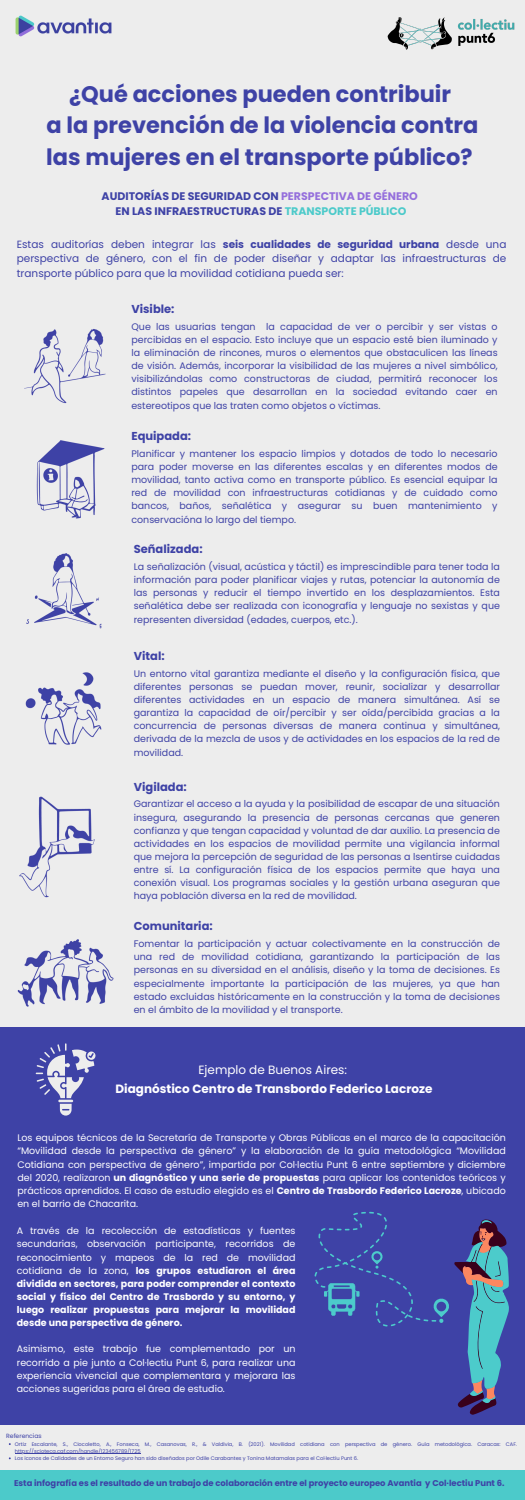
<style>
.page{position:relative;width:525px;height:1500px;background:#ededed}
.page>*{position:absolute;margin:0;border:0;box-sizing:border-box;transform-origin:0 0}
.t1{font:700 22.5px/31.5px "Poppins";color:#3e42a6;text-align:center}
.t2{font:700 12px/19.9px "Poppins";color:#fff;text-align:center}
.t3{font:700 11.5px "Poppins";color:#3e42a6}
.t4{font:700 11px/15.4px "Poppins";color:#3e42a6;text-align:center}
.t5{font:10.5px/14.6px "Poppins";color:#3e42a6;text-align:justify}
.t6{font:9.5px/13.1px "Poppins";color:#3e42a6;text-align:justify}
.t7{font:9.5px/13.1px "Poppins";color:#fff;text-align:justify}
.t8{font:700 9.5px/13.1px "Poppins";color:#fff;text-align:justify}
.t9{font:700 8.4px "Poppins";color:#3e42a6}
.t10{font:6.05px "Poppins";color:#3e42a6}
.t11{font:5.15px/7.1px "Poppins";color:#3e42a6}
.s1{color:#956fdc}
.s2{color:#4ccaca}
.s3{font-weight:700}
.s4{font-weight:400}
.s5{font-style:italic}
</style>
<div class="page">
<img style="left:387px;top:17px;width:128px;height:33px">
<div style="left:0;top:1470px;width:525px;height:30px;background:#4ccaca"></div>
<img style="left:15px;top:15px;width:97px;height:22px">
<img style="left:26px;top:553px;width:76px;height:76px">
<img style="left:36px;top:440px;width:69px;height:79px">
<img style="left:19px;top:796px;width:76px;height:102px">
<img style="left:25px;top:672px;width:77px;height:73px">
<img style="left:24px;top:329px;width:82px;height:75px">
<img style="left:17px;top:939px;width:97px;height:68px">
<div style="left:0;top:1028px;width:525px;height:397px;background:#3e42a6"></div>
<svg style="left:36px;top:1043px;width:60px;height:73px"></svg>
<svg style="left:315px;top:1212px;width:194px;height:203px"></svg>
<hr style="left:15px;top:1453px;width:126px;height:1px;background:#3e42a6">
<p class="t1" style="left:46px;top:78px;width:434px">¿Qué acciones pueden contribuir<br>a la prevención de la violencia contra las mujeres en el transporte público?</p>
<h6 class="t4" style="left:102px;top:188px;width:318px">AUDITORÍAS DE SEGURIDAD CON <span class="s1">PERSPECTIVA DE GÉNERO<br></span>EN LAS INFRAESTRUCTURAS DE <span class="s2">TRANSPORTE PÚBLICO</span></h6>
<h3 class="t5" style="left:17px;top:237px;width:491px">Estas auditorías deben integrar las <span class="s3">seis cualidades de seguridad urbana</span> desde una perspectiva de género, con el fin de poder diseñar y adaptar las infraestructuras de transporte público para que la movilidad cotidiana pueda ser:</h3>
<p class="t3" style="left:131px;top:301px;width:45px">Visible:</p>
<h3 class="t6" style="left:131px;top:320px;width:368px">Que las usuarias tengan la capacidad de ver o percibir y ser vistas o percibidas en el espacio. Esto incluye que un espacio esté bien iluminado y la eliminación de rincones, muros o elementos que obstaculicen las líneas de visión. Además, incorporar la visibilidad de las mujeres a nivel simbólico, visibilizándolas como constructoras de ciudad, permitirá reconocer los distintos papeles que desarrollan en la sociedad evitando caer en estereotipos que las traten como objetos o víctimas.</h3>
<h6 class="t6" style="left:131px;top:447px;width:368px">Planificar y mantener los espacio limpios y dotados de todo lo necesario para poder moverse en las diferentes escalas y en diferentes modos de movilidad, tanto activa como en transporte público. Es esencial equipar la red de movilidad con infraestructuras cotidianas y de cuidado como bancos, baños, señalética y asegurar su buen mantenimiento y conservacióna lo largo del tiempo.</h6>
<h3 class="t6" style="left:134px;top:560px;width:368px">La señalización (visual, acústica y táctil) es imprescindible para tener toda la información para poder planificar viajes y rutas, potenciar la autonomía de las personas y reducir el tiempo invertido en los desplazamientos. Esta señalética debe ser realizada con iconografía y lenguaje no sexistas y que representen diversidad (edades, cuerpos, etc.).</h3>
<h3 class="t3" style="left:131px;top:428px;width:61px">Equipada:</h3>
<h6 class="t3" style="left:134px;top:541px;width:70px">Señalizada:</h6>
<p class="t3" style="left:134px;top:648px;width:32px">Vital:</p>
<h1 class="t6" style="left:134px;top:667px;width:368px">Un entorno vital garantiza mediante el diseño y la configuración física, que diferentes personas se puedan mover, reunir, socializar y desarrollar diferentes actividades en un espacio de manera simultánea. Así se garantiza la capacidad de oír/percibir y ser oída/percibida gracias a la concurrencia de personas diversas de manera continua y simultánea, derivada de la mezcla de usos y de actividades en los espacios de la red de movilidad.</h1>
<h3 class="t3" style="left:134px;top:779px;width:55px">Vigilada:</h3>
<h6 class="t6" style="left:134px;top:798px;width:368px">Garantizar el acceso a la ayuda y la posibilidad de escapar de una situación insegura, asegurando la presencia de personas cercanas que generen confianza y que tengan capacidad y voluntad de dar auxilio. La presencia de actividades en los espacios de movilidad permite una vigilancia informal que mejora la percepción de seguridad de las personas a lsentirse cuidadas entre sí. La configuración física de los espacios permite que haya una conexión visual. Los programas sociales y la gestión urbana aseguran que haya población diversa en la red de movilidad.</h6>
<p class="t6" style="left:134px;top:937px;width:368px">Fomentar la participación y actuar colectivamente en la construcción de una red de movilidad cotidiana, garantizando la participación de las personas en su diversidad en el análisis, diseño y la toma de decisiones. Es especialmente importante la participación de las mujeres, ya que han estado excluidas históricamente en la construcción y la toma de decisiones en el ámbito de la movilidad y el transporte.</p>
<h6 class="t3" style="left:134px;top:918px;width:81px">Comunitaria:</h6>
<h3 class="t2" style="left:116px;top:1059px;width:318px"><span class="s4">Ejemplo de Buenos Aires:<br></span>Diagnóstico Centro de Transbordo Federico Lacroze</h3>
<h6 class="t7" style="left:17px;top:1131px;width:490px">Los equipos técnicos de la Secretaría de Transporte y Obras Públicas en el marco de la capacitación “Movilidad desde la perspectiva de género” y la elaboración de la guía metodológica “Movilidad Cotidiana con perspectiva de género”, impartida por Col·lectiu Punt 6 entre septiembre y diciembre del 2020, realizaron <span class="s3">un diagnóstico y una serie de propuestas</span> para aplicar los contenidos teóricos y prácticos aprendidos. El caso de estudio elegido es el <span class="s3">Centro de Trasbordo Federico Lacroze</span>, ubicado en el barrio de Chacarita.</h6>
<h5 class="t8" style="left:17px;top:1224px;width:280px"><span class="s4">A través de la recolección de estadísticas y fuentes secundarias, observación participante, recorridos de reconocimiento y mapeos de la red de movilidad cotidiana de la zona,</span> los grupos estudiaron el área dividida en sectores, para poder comprender el contexto social y físico del Centro de Trasbordo y su entorno, y luego realizar propuestas para mejorar la movilidad desde una perspectiva de género.</h5>
<h5 class="t7" style="left:17px;top:1343px;width:280px">Asimismo, este trabajo fue complementado por un recorrido a pie junto a Col·lectiu Punt 6, para realizar una experiencia vivencial que complementara y mejorara las acciones sugeridas para el área de estudio<span class="s5">.</span></h5>
<h2 class="t10" style="left:6px;top:1432px;width:37px">Referencias</h2>
<h6 class="t11" style="left:15px;top:1440px;width:504px">Ortiz Escalante, S., Ciocoletto, A., Fonseca, M., Casanovas, R., &amp; Valdivia, B. (2021). Movilidad cotidiana con perspectiva de género. Guía metodológica. Caracas: CAF.</h6>
<p class="t11" style="left:15px;top:1448px;width:345px">https://scioteca.caf.com/handle/123456789/1725<br>Los iconos de Calidades de un Entorno Seguro han sido diseñados por Odile Carabantes y Tonina Matamalas para el Col·lectiu Punt 6.</p>
<p class="t9" style="left:14px;top:1477px;width:492px">Esta infografía es el resultado de un trabajo de colaboración entre el proyecto europeo Avantia y Col·lectiu Punt 6.</p>
</div>
